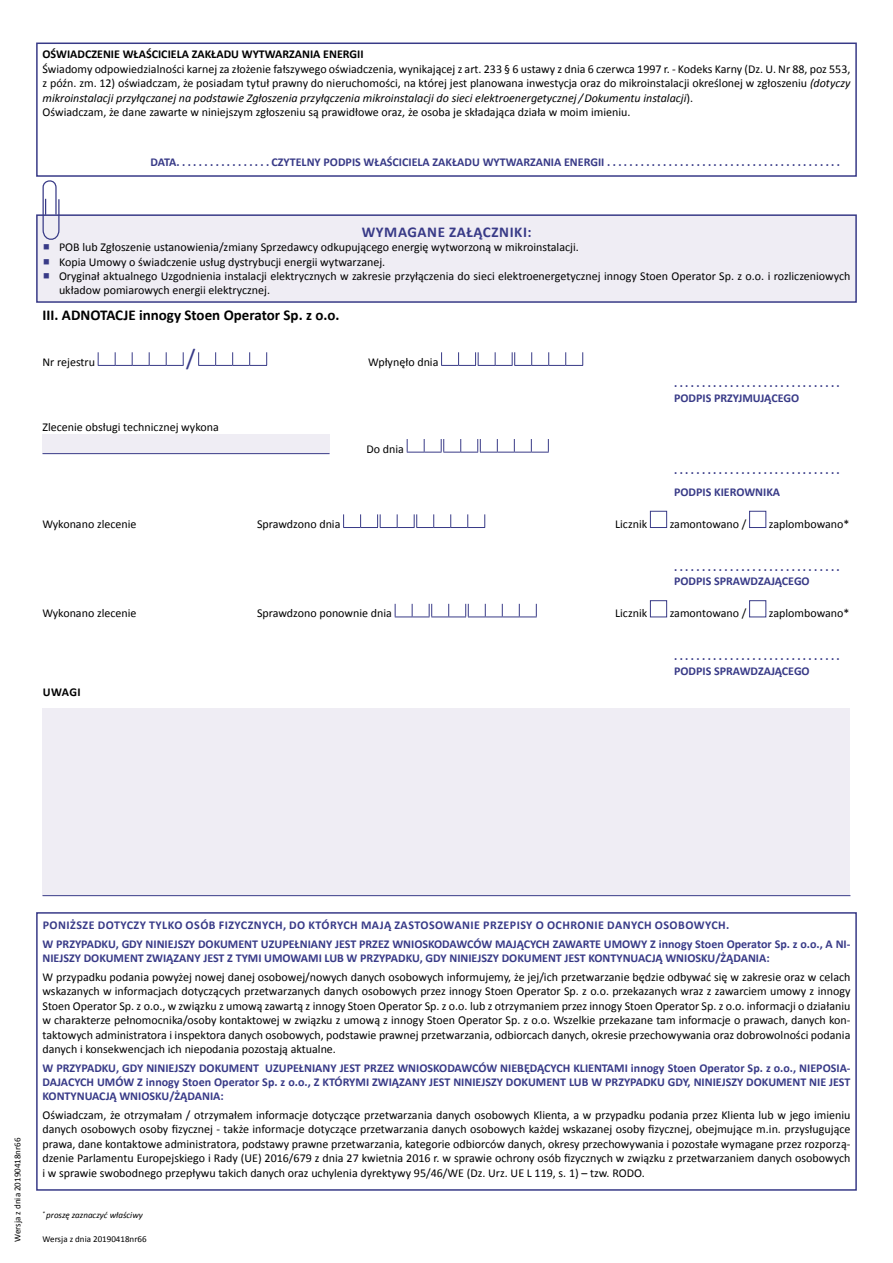
<style>
.page{position:relative;width:893px;height:1263px;background:#fff}
.page>*{position:absolute;margin:0;border:0;box-sizing:border-box;transform-origin:0 0}
.normalny{font:24px "Calibri";color:#383a87}
.t1{font:700 15px "Calibri";color:#000}
.t2{font:700 15px "Calibri";letter-spacing:.04em;color:#383a87}
.normalny-2{font:12px/14.4px "Calibri";color:#000;text-align:justify}
.t3{font:700 12px/14.4px "Calibri";color:#383a87}
.t4{font:700 12px "Calibri";letter-spacing:.04em;color:#383a87}
.t5{font:700 12px "Calibri";color:#000}
.t6{font:9px "Calibri";color:#000}
.t7{font:italic 9px "Calibri";color:#000}
.s1{font-style:italic}
.s2{font-size:22.5px;color:#383a87}
</style>
<div class="page">
<svg style="left:98px;top:352px;width:86px;height:14px"></svg>
<svg style="left:198px;top:352px;width:69px;height:14px"></svg>
<svg style="left:441px;top:352px;width:142px;height:14px"></svg>
<div style="left:43px;top:434px;width:287px;height:20px;background:#efedf4"></div>
<hr style="left:43px;top:453px;width:287px;height:1px;background:#383a87">
<svg style="left:407px;top:439px;width:142px;height:14px"></svg>
<svg style="left:343px;top:514px;width:142px;height:14px"></svg>
<div style="left:650px;top:511px;width:17px;height:17px;border:1px solid #383a87"></div>
<div style="left:749px;top:511px;width:17px;height:17px;border:1px solid #383a87"></div>
<svg style="left:395px;top:604px;width:142px;height:13px"></svg>
<div style="left:650px;top:600px;width:17px;height:17px;border:1px solid #383a87"></div>
<div style="left:749px;top:600px;width:17px;height:17px;border:1px solid #383a87"></div>
<div style="left:43px;top:708px;width:807px;height:188px;background:#efedf4"></div>
<hr style="left:43px;top:895px;width:807px;height:1px;background:#383a87">
<div style="left:36px;top:214px;width:821px;height:89px;background:#efedf4;border:2px solid #383a87"></div>
<svg style="left:42px;top:180px;width:18px;height:60px"></svg>
<div style="left:36px;top:43px;width:821px;height:134px;border:2px solid #383a87"></div>
<div style="left:36px;top:912px;width:821px;height:279px;border:2px solid #383a87"></div>
<p class="t5" style="left:43px;top:47px;width:323px">OŚWIADCZENIE WŁAŚCICIELA ZAKŁADU WYTWARZANIA ENERGII</p>
<p class="normalny-2" style="left:43px;top:62px;width:809px">Świadomy odpowiedzialności karnej za złożenie fałszywego oświadczenia, wynikającej z art. 233 § 6 ustawy z dnia 6 czerwca 1997 r. - Kodeks Karny (Dz. U. Nr 88, poz 553, z późn. zm. 12) oświadczam, że posiadam tytuł prawny do nieruchomości, na której jest planowana inwestycja oraz do mikroinstalacji określonej w zgłoszeniu <span class="s1">(dotyczy mikroinstalacji przyłączanej na podstawie Zgłoszenia przyłączenia mikroinstalacji do sieci elektroenergetycznej / Dokumentu instalacji</span>).</p>
<p class="normalny-2" style="left:43px;top:105px;width:589px">Oświadczam, że dane zawarte w niniejszym zgłoszeniu są prawidłowe oraz, że osoba je składająca działa w moim imieniu.</p>
<p class="t3" style="left:151px;top:154px;width:691px">DATA.................CZYTELNY PODPIS WŁAŚCICIELA ZAKŁADU WYTWARZANIA ENERGII ..........................................</p>
<p class="t2" style="left:362px;top:222px;width:171px">WYMAGANE ZAŁĄCZNIKI:</p>
<p class="normalny-2" style="left:43px;top:240px;width:538px"><span class="s2">▪</span> POB lub Zgłoszenie ustanowienia/zmiany Sprzedawcy odkupującego energię wytworzoną w mikroinstalacji.</p>
<p class="normalny-2" style="left:43px;top:254px;width:344px"><span class="s2">▪</span> Kopia Umowy o świadczenie usług dystrybucji energii wytwarzanej.</p>
<p class="normalny-2" style="left:59px;top:269px;width:793px;text-indent:-17px"><span class="s2">▪</span> Oryginał aktualnego Uzgodnienia instalacji elektrycznych w zakresie przyłączenia do sieci elektroenergetycznej innogy Stoen Operator Sp. z o.o. i rozliczeniowych układow pomiarowych energii elektrycznej.</p>
<p class="t1" style="left:43px;top:305px;width:299px">III. ADNOTACJE innogy Stoen Operator Sp. z o.o.</p>
<p class="normalny-2" style="left:43px;top:355px;width:54px">Nr rejestru</p>
<p class="normalny" style="left:186px;top:343px;width:11px">/</p>
<p class="normalny-2" style="left:368px;top:355px;width:72px">Wpłynęło dnia</p>
<p class="normalny-2" style="left:43px;top:419px;width:178px">Zlecenie obsługi technicznej wykona</p>
<p class="normalny-2" style="left:367px;top:441px;width:39px">Do dnia</p>
<p class="t3" style="left:674px;top:376px;width:167px">..............................</p>
<p class="t3" style="left:674px;top:391px;width:127px">PODPIS PRZYJMUJĄCEGO</p>
<p class="t3" style="left:674px;top:463px;width:167px">..............................</p>
<p class="t3" style="left:674px;top:484px;width:108px">PODPIS KIEROWNIKA</p>
<p class="normalny-2" style="left:43px;top:517px;width:96px">Wykonano zlecenie</p>
<p class="normalny-2" style="left:257px;top:517px;width:85px">Sprawdzono dnia</p>
<p class="normalny-2" style="left:615px;top:517px;width:34px">Licznik</p>
<p class="normalny-2" style="left:670px;top:517px;width:78px">zamontowano /</p>
<p class="normalny-2" style="left:769px;top:517px;width:82px">zaplombowano*</p>
<p class="t3" style="left:674px;top:559px;width:167px">..............................</p>
<p class="t3" style="left:674px;top:574px;width:137px">PODPIS SPRAWDZAJĄCEGO</p>
<p class="normalny-2" style="left:43px;top:606px;width:96px">Wykonano zlecenie</p>
<p class="normalny-2" style="left:257px;top:606px;width:136px">Sprawdzono ponownie dnia</p>
<p class="normalny-2" style="left:615px;top:606px;width:34px">Licznik</p>
<p class="normalny-2" style="left:670px;top:606px;width:78px">zamontowano /</p>
<p class="normalny-2" style="left:769px;top:606px;width:82px">zaplombowano*</p>
<p class="t3" style="left:674px;top:649px;width:167px">..............................</p>
<p class="t3" style="left:674px;top:663px;width:137px">PODPIS SPRAWDZAJĄCEGO</p>
<p class="t5" style="left:43px;top:684px;width:39px">UWAGI</p>
<p class="t6" style="left:12px;top:1242px;width:106px;rotate:-90deg">Wersja z dnia 20190418nr66</p>
<p class="t4" style="left:43px;top:917px;width:688px">PONIŻSZE DOTYCZY TYLKO OSÓB FIZYCZNYCH, DO KTÓRYCH MAJĄ ZASTOSOWANIE PRZEPISY O OCHRONIE DANYCH OSOBOWYCH.</p>
<p class="t3" style="left:43px;top:937px;width:809px">W PRZYPADKU, GDY NINIEJSZY DOKUMENT UZUPEŁNIANY JEST PRZEZ WNIOSKODAWCÓW MAJĄCYCH ZAWARTE UMOWY Z innogy Stoen Operator Sp. z o.o., A NI-<br>NIEJSZY DOKUMENT ZWIĄZANY JEST Z TYMI UMOWAMI LUB W PRZYPADKU, GDY NINIEJSZY DOKUMENT JEST KONTYNUACJĄ WNIOSKU/ŻĄDANIA:</p>
<p class="normalny-2" style="left:43px;top:970px;width:809px">W przypadku podania powyżej nowej danej osobowej/nowych danych osobowych informujemy, że jej/ich przetwarzanie będzie odbywać się w zakresie oraz w celach wskazanych w informacjach dotyczących przetwarzanych danych osobowych przez innogy Stoen Operator Sp. z o.o. przekazanych wraz z zawarciem umowy z innogy Stoen Operator Sp. z o.o., w związku z umową zawartą z innogy Stoen Operator Sp. z o.o. lub z otrzymaniem przez innogy Stoen Operator Sp. z o.o. informacji o działaniu w charakterze pełnomocnika/osoby kontaktowej w związku z umową z innogy Stoen Operator Sp. z o.o. Wszelkie przekazane tam informacje o prawach, danych kon&shy;taktowych administratora i inspektora danych osobowych, podstawie prawnej przetwarzania, odbiorcach danych, okresie przechowywania oraz dobrowolności podania danych i konsekwencjach ich niepodania pozostają aktualne.</p>
<p class="t3" style="left:43px;top:1060px;width:809px;text-align:justify">W PRZYPADKU, GDY NINIEJSZY DOKUMENT UZUPEŁNIANY JEST PRZEZ WNIOSKODAWCÓW NIEBĘDĄCYCH KLIENTAMI innogy Stoen Operator Sp. z o.o., NIEPOSIA-DAJACYCH UMÓW Z innogy Stoen Operator Sp. z o.o., Z KTÓRYMI ZWIĄZANY JEST NINIEJSZY DOKUMENT LUB W PRZYPADKU GDY, NINIEJSZY DOKUMENT NIE JEST KONTYNUACJĄ WNIOSKU/ŻĄDANIA:</p>
<p class="normalny-2" style="left:43px;top:1108px;width:809px">Oświadczam, że otrzymałam / otrzymałem informacje dotyczące przetwarzania danych osobowych Klienta, a w przypadku podania przez Klienta lub w jego imieniu danych osobowych osoby fizycznej - także informacje dotyczące przetwarzania danych osobowych każdej wskazanej osoby fizycznej, obejmujące m.in. przysługujące prawa, dane kontaktowe administratora, podstawy prawne przetwarzania, kategorie odbiorców danych, okresy przechowywania i pozostałe wymagane przez rozporzą&shy;dzenie Parlamentu Europejskiego i Rady (UE) 2016/679 z dnia 27 kwietnia 2016 r. w sprawie ochrony osób fizycznych w związku z przetwarzaniem danych osobowych i w sprawie swobodnego przepływu takich danych oraz uchylenia dyrektywy 95/46/WE (Dz. Urz. UE L 119, s. 1) – tzw. RODO.</p>
<p class="t7" style="left:43px;top:1209px;width:102px"><sup>*</sup> proszę zaznaczyć właściwy</p>
<p class="t6" style="left:43px;top:1233px;width:106px">Wersja z dnia 20190418nr66</p>
</div>
